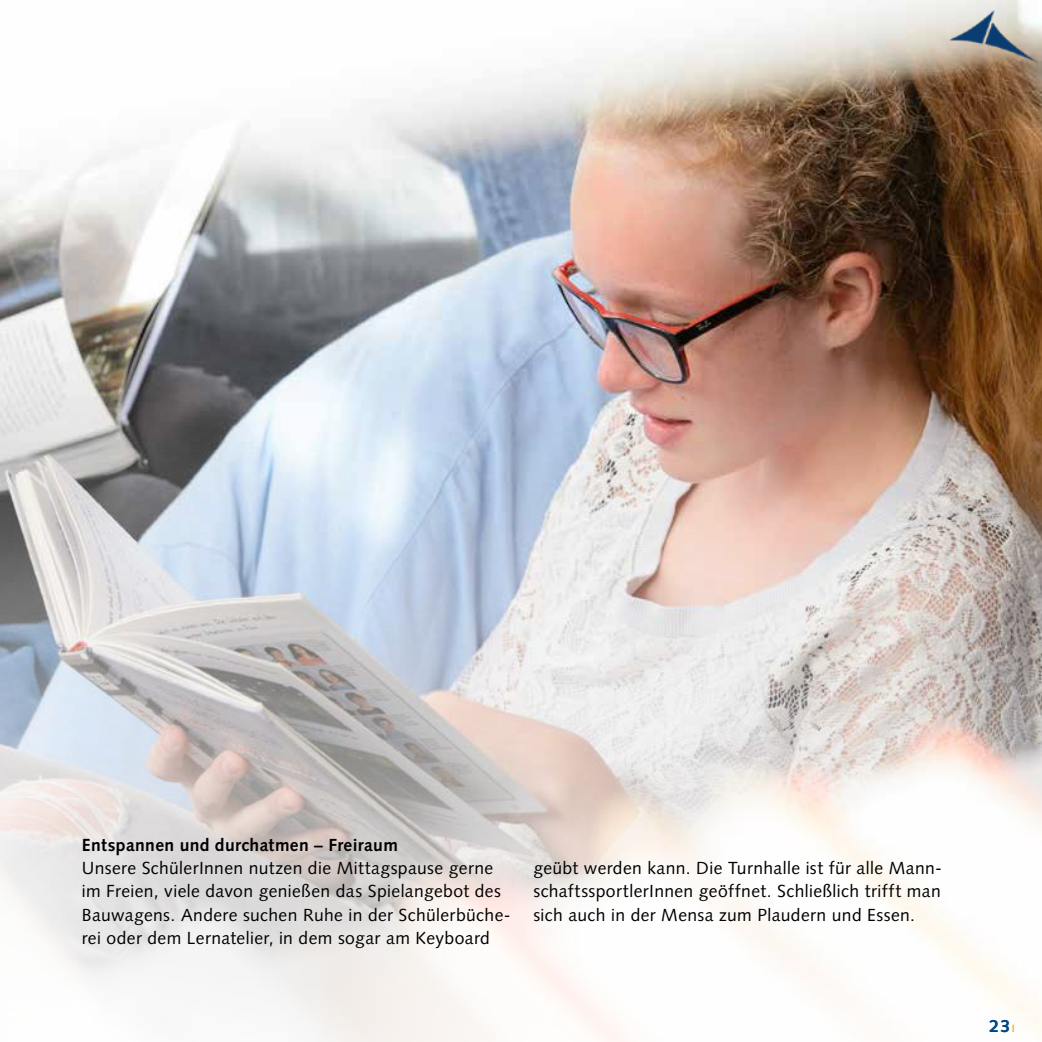
<style>
.page{position:relative;width:1042px;height:1042px;background:#fff}
.page>*{position:absolute;margin:0;border:0;box-sizing:border-box;transform-origin:0 0}
.t1{font:17.5px/23.4px "Syntax LT";letter-spacing:.02em;color:#000}
.t2{font:700 17.5px "Syntax LT";letter-spacing:.02em;color:#000}
.t3{font:700 17.5px "Syntax LT";color:#004884}
.s1{font-weight:400;font-size:10.5px;color:#f8aa23}
</style>
<div class="page">
<img style="left:0;top:0;width:1042px;height:1042px">
<p class="t2" style="left:82px;top:834px;width:318px">Entspannen und durchatmen – Freiraum</p>
<p class="t1" style="left:82px;top:856px;width:430px">Unsere SchülerInnen nutzen die Mittagspause gerne im Freien, viele davon genießen das Spielangebot des Bauwagens. Andere suchen Ruhe in der Schülerbüche&shy;rei oder dem Lernatelier, in dem sogar am Keyboard</p>
<p class="t1" style="left:533px;top:856px;width:410px;text-align:justify">geübt werden kann. Die Turnhalle ist für alle Mann&shy;schaftssportlerInnen geöffnet. Schließlich trifft man sich auch in der Mensa zum Plaudern und Essen.</p>
<p class="t3" style="left:989px;top:1016px;width:27px">23<span class="s1">I</span></p>
</div>
